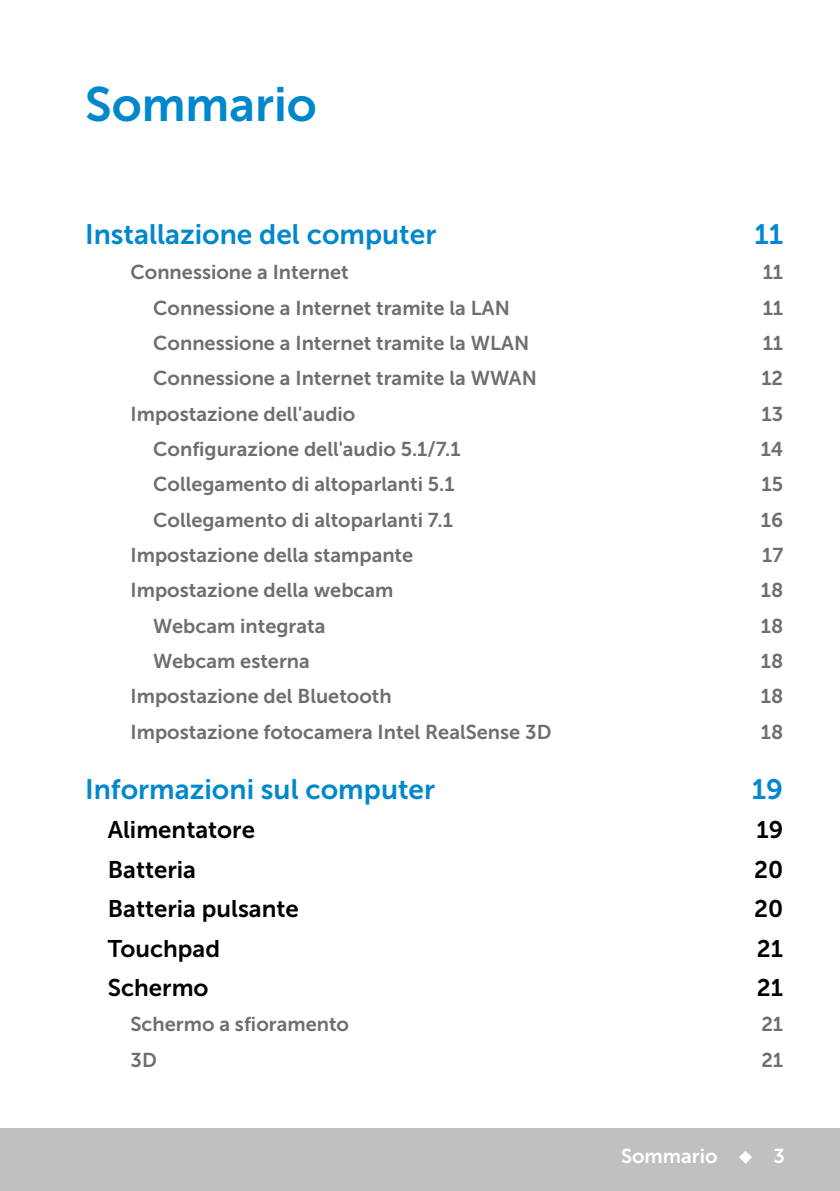
<style>
.page{position:relative;width:840px;height:1191px;background:#fff}
.page>*{position:absolute;margin:0;border:0;box-sizing:border-box;transform-origin:0 0}
.Contents{font:48px "Museo Sans For Dell 700";color:#0087cc}
.Title_TOC{font:28px "Museo Sans For Dell 700";color:#0087cc}
.Head1_TOC{font:24px "Museo Sans For Dell 700";color:#000}
.Head3_TOC{font:20px "Museo Sans For Dell 700";color:#6d6e71}
.Head2_TOC{font:20px "Museo Sans For Dell 700";color:#6d6e71}
.Page_No{font:20px "Museo Sans For Dell 700";color:#fff}
</style>
<div class="page">
<div style="left:0;top:1128px;width:839px;height:63px;background:#bec0c2"></div>
<p class="Contents" style="left:85px;top:78px;width:233px">Sommario</p>
<p class="Title_TOC" style="left:85px;top:218px;width:352px">Installazione del computer</p>
<p class="Title_TOC" style="left:754px;top:218px;width:30px">11</p>
<p class="Head2_TOC" style="left:130px;top:261px;width:219px">Connessione a Internet</p>
<p class="Head2_TOC" style="left:762px;top:261px;width:22px">11</p>
<p class="Head3_TOC" style="left:153px;top:296px;width:358px">Connessione a Internet tramite la LAN</p>
<p class="Head3_TOC" style="left:762px;top:296px;width:22px">11</p>
<p class="Head3_TOC" style="left:153px;top:332px;width:377px">Connessione a Internet tramite la WLAN</p>
<p class="Head3_TOC" style="left:762px;top:332px;width:22px">11</p>
<p class="Head3_TOC" style="left:153px;top:367px;width:385px">Connessione a Internet tramite la WWAN</p>
<p class="Head3_TOC" style="left:761px;top:367px;width:23px">12</p>
<p class="Head2_TOC" style="left:130px;top:402px;width:226px">Impostazione dell'audio</p>
<p class="Head2_TOC" style="left:761px;top:402px;width:23px">13</p>
<p class="Head3_TOC" style="left:153px;top:438px;width:309px">Configurazione dell'audio 5.1/7.1</p>
<p class="Head3_TOC" style="left:760px;top:438px;width:24px">14</p>
<p class="Head3_TOC" style="left:153px;top:473px;width:303px">Collegamento di altoparlanti 5.1</p>
<p class="Head3_TOC" style="left:761px;top:473px;width:23px">15</p>
<p class="Head3_TOC" style="left:153px;top:508px;width:301px">Collegamento di altoparlanti 7.1</p>
<p class="Head3_TOC" style="left:760px;top:508px;width:24px">16</p>
<p class="Head2_TOC" style="left:130px;top:544px;width:284px">Impostazione della stampante</p>
<p class="Head2_TOC" style="left:761px;top:544px;width:23px">17</p>
<p class="Head2_TOC" style="left:130px;top:579px;width:264px">Impostazione della webcam</p>
<p class="Head2_TOC" style="left:760px;top:579px;width:24px">18</p>
<p class="Head3_TOC" style="left:153px;top:614px;width:173px">Webcam integrata</p>
<p class="Head3_TOC" style="left:760px;top:614px;width:24px">18</p>
<p class="Head3_TOC" style="left:153px;top:650px;width:158px">Webcam esterna</p>
<p class="Head3_TOC" style="left:760px;top:650px;width:24px">18</p>
<p class="Head2_TOC" style="left:130px;top:685px;width:262px">Impostazione del Bluetooth</p>
<p class="Head2_TOC" style="left:760px;top:685px;width:24px">18</p>
<p class="Head2_TOC" style="left:130px;top:720px;width:422px">Impostazione fotocamera Intel RealSense 3D</p>
<p class="Head2_TOC" style="left:760px;top:720px;width:24px">18</p>
<p class="Title_TOC" style="left:85px;top:774px;width:351px">Informazioni sul computer</p>
<p class="Title_TOC" style="left:751px;top:774px;width:33px">19</p>
<p class="Head1_TOC" style="left:108px;top:817px;width:149px">Alimentatore</p>
<p class="Head1_TOC" style="left:756px;top:817px;width:28px">19</p>
<p class="Head1_TOC" style="left:108px;top:856px;width:90px">Batteria</p>
<p class="Head1_TOC" style="left:753px;top:856px;width:31px">20</p>
<p class="Head1_TOC" style="left:108px;top:895px;width:192px">Batteria pulsante</p>
<p class="Head1_TOC" style="left:753px;top:895px;width:31px">20</p>
<p class="Head1_TOC" style="left:108px;top:935px;width:114px">Touchpad</p>
<p class="Head1_TOC" style="left:756px;top:935px;width:28px">21</p>
<p class="Head1_TOC" style="left:108px;top:974px;width:102px">Schermo</p>
<p class="Head1_TOC" style="left:756px;top:974px;width:28px">21</p>
<p class="Head2_TOC" style="left:130px;top:1013px;width:220px">Schermo a sfioramento</p>
<p class="Head2_TOC" style="left:761px;top:1013px;width:23px">21</p>
<p class="Head2_TOC" style="left:130px;top:1048px;width:28px">3D</p>
<p class="Head2_TOC" style="left:761px;top:1048px;width:23px">21</p>
<p class="Page_No" style="left:620px;top:1144px;width:165px">Sommario ◆ 3</p>
</div>
